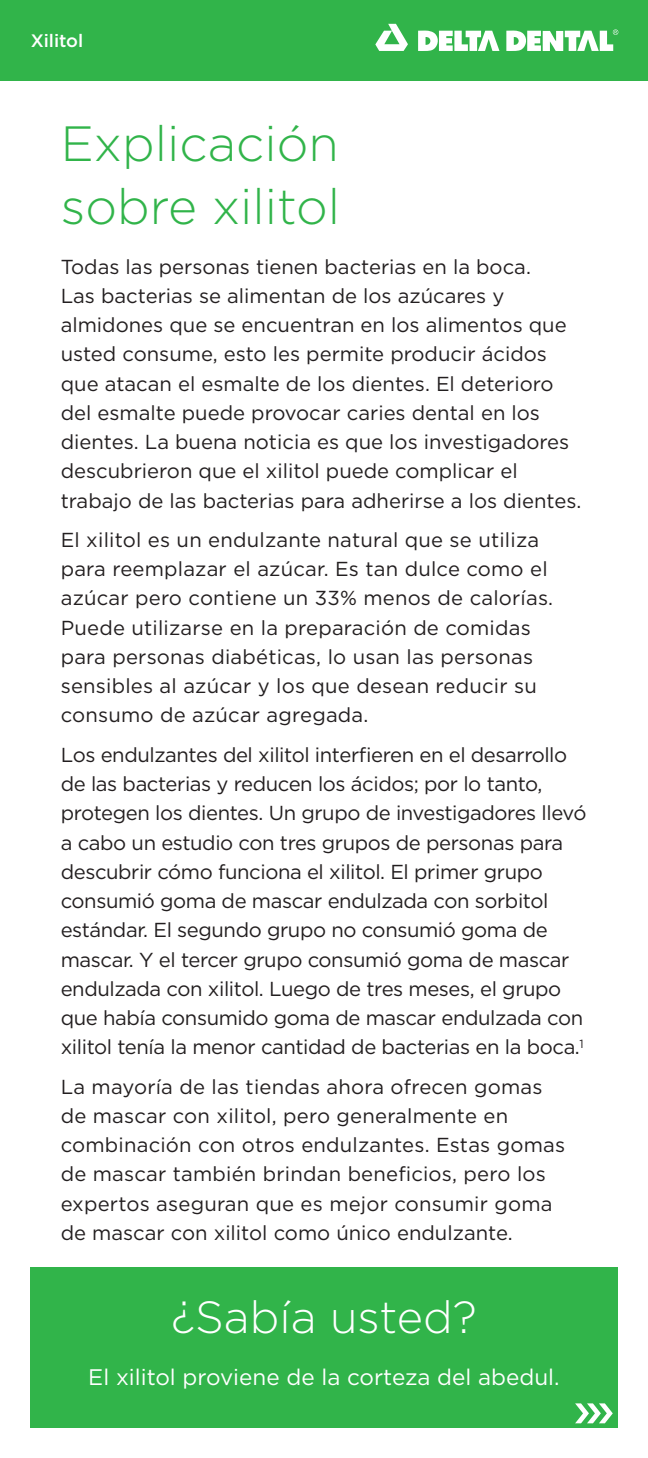
<style>
.page{position:relative;width:648px;height:1458px;background:#fff}
.page>*{position:absolute;margin:0;border:0;box-sizing:border-box;transform-origin:0 0}
.Headline{font:300 49.5px/63px "Gotham";color:#31b44a}
.Did_you_know_headlin{font:300 45px "Gotham";color:#fff}
.Did_you_know_body_te{font:22.5px "Gotham";color:#fff}
.Body_copy{font:20.25px/29.2px "Gotham";color:#231f20}
.Body_copy-2{font:20.25px/29.2px "Gotham";letter-spacing:-.02em;color:#231f20}
.Category_Label{font:500 18px "Gotham";color:#fff}
</style>
<div class="page">
<div style="left:0;top:0;width:648px;height:81px;background:#31b44a"></div>
<svg style="left:375px;top:24px;width:33px;height:26px"></svg>
<svg style="left:418px;top:31px;width:81px;height:19px"></svg>
<svg style="left:506px;top:29px;width:112px;height:21px"></svg>
<div style="left:30px;top:1267px;width:588px;height:161px;background:#31b44a"></div>
<svg style="left:575px;top:1403px;width:38px;height:20px"></svg>
<p class="Category_Label" style="left:31px;top:29px;width:54px">Xilitol</p>
<p class="Headline" style="left:61px;top:111px;width:281px">Explicación sobre xilitol</p>
<p class="Body_copy" style="left:61px;top:251px;width:522px">Todas las personas tienen bacterias en la boca.<br>Las bacterias se alimentan de los azúcares y almidones que se encuentran en los alimentos que usted consume, esto les permite producir ácidos que atacan el esmalte de los dientes. El deterioro del esmalte puede provocar caries dental en los dientes. La buena noticia es que los investigadores descubrieron que el xilitol puede complicar el trabajo de las bacterias para adherirse a los dientes.</p>
<p class="Body_copy" style="left:61px;top:525px;width:494px">El xilitol es un endulzante natural que se utiliza para reemplazar el azúcar. Es tan dulce como el azúcar pero contiene un 33% menos de calorías.<br>Puede utilizarse en la preparación de comidas para personas diabéticas, lo usan las personas sensibles al azúcar y los que desean reducir su consumo de azúcar agregada.</p>
<p class="Body_copy-2" style="left:61px;top:740px;width:527px">Los endulzantes del xilitol interfieren en el desarrollo de las bacterias y reducen los ácidos; por lo tanto, protegen los dientes. Un grupo de investigadores llevó a cabo un estudio con tres grupos de personas para descubrir cómo funciona el xilitol. El primer grupo consumió goma de mascar endulzada con sorbitol estándar. El segundo grupo no consumió goma de mascar. Y el tercer grupo consumió goma de mascar endulzada con xilitol. Luego de tres meses, el grupo que había consumido goma de mascar endulzada con xilitol tenía la menor cantidad de bacterias en la boca.<sup>1</sup></p>
<p class="Body_copy" style="left:61px;top:1072px;width:506px">La mayoría de las tiendas ahora ofrecen gomas de mascar con xilitol, pero generalmente en combinación con otros endulzantes. Estas gomas de mascar también brindan beneficios, pero los expertos aseguran que es mejor consumir goma de mascar con xilitol como único endulzante.</p>
<p class="Did_you_know_headlin" style="left:171px;top:1289px;width:307px">¿Sabía usted?</p>
<p class="Did_you_know_body_te" style="left:88px;top:1363px;width:473px">El xilitol proviene de la corteza del abedul.</p>
</div>
